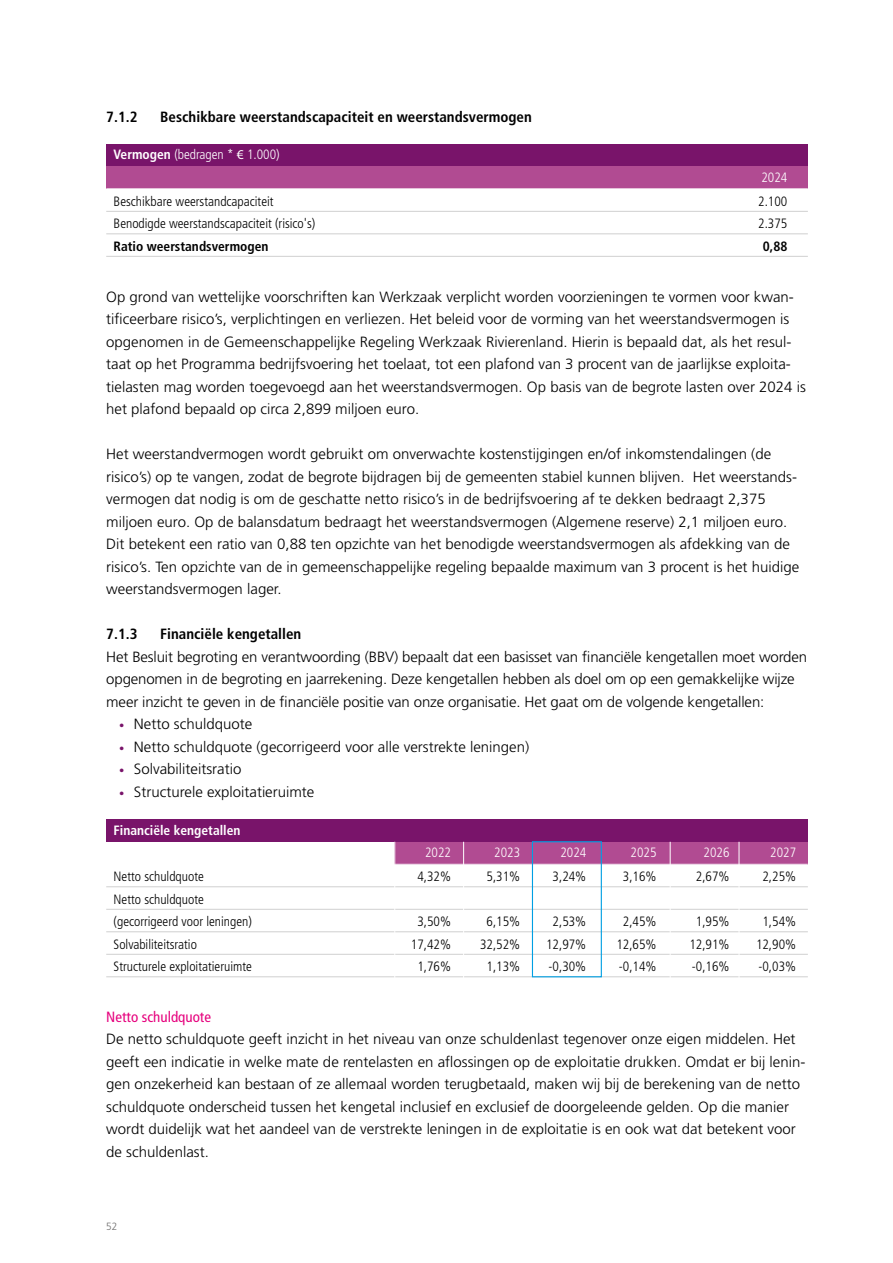
<style>
.page{position:relative;width:893px;height:1263px;background:#fff}
.page>*{position:absolute;margin:0;border:0;box-sizing:border-box;transform-origin:0 0}
.t1{font:300 14.85px/22.5px "Frutiger";color:#000}
.t2{font:700 condensed 14.85px "Frutiger";color:#000}
.t3{font:condensed 14.85px "Frutiger";color:#e6007d}
.t4{font:300 condensed 13.5px/22.5px "Frutiger";color:#000}
.t5{font:300 condensed 13.5px "Frutiger";color:#fff}
.t6{font:700 condensed 13.5px "Frutiger";color:#000}
.t7{font:700 condensed 13.5px "Frutiger";color:#fff}
.t8{font:300 10.5px "Frutiger";color:#706f6f;scale:.95 1}
.s1{font-weight:700}
.s2{font-family:"Myriad Pro";font-weight:400;font-stretch:normal}
.s3{font-size:10.35px;color:#79146a}
</style>
<div class="page">
<div style="left:106px;top:144px;width:702px;height:22px;background:#79146a"></div>
<div style="left:106px;top:166px;width:702px;height:23px;background:#b14b92"></div>
<hr style="left:106px;top:188px;width:702px;height:1px;background:#fff">
<hr style="left:106px;top:211px;width:702px;height:1px;background:#d0d0d0">
<hr style="left:106px;top:234px;width:702px;height:1px;background:#d0d0d0">
<hr style="left:106px;top:256px;width:702px;height:1px;background:#d0d0d0">
<hr style="left:106px;top:909px;width:702px;height:1px;background:#d0d0d0">
<hr style="left:106px;top:886px;width:702px;height:1px;background:#d0d0d0">
<hr style="left:106px;top:931px;width:702px;height:1px;background:#d0d0d0">
<hr style="left:106px;top:954px;width:702px;height:1px;background:#d0d0d0">
<hr style="left:106px;top:976px;width:702px;height:1px;background:#d0d0d0">
<div style="left:106px;top:819px;width:702px;height:23px;background:#79146a"></div>
<div style="left:395px;top:842px;width:413px;height:22px;background:#b14b92"></div>
<hr style="left:463px;top:842px;width:1px;height:138px;background:#fff">
<hr style="left:394px;top:842px;width:1px;height:138px;background:#fff">
<hr style="left:670px;top:842px;width:1px;height:138px;background:#fff">
<hr style="left:739px;top:842px;width:1px;height:138px;background:#fff">
<div style="left:532px;top:841px;width:70px;height:136px;border:1px solid #009fe3"></div>
<p class="t2" style="left:106px;top:108px;width:33px">7.1.2</p>
<p class="t2" style="left:160px;top:108px;width:373px">Beschikbare weerstandscapaciteit en weerstandsvermogen</p>
<p class="t5" style="left:114px;top:147px;width:168px"><span class="s1">Vermogen</span> (bedragen * <span class="s2">€</span> 1.000)</p>
<p class="t5" style="left:761px;top:169px;width:27px">2024</p>
<p class="t4" style="left:114px;top:190px;width:161px">Beschikbare weerstandcapaciteit</p>
<p class="t4" style="left:758px;top:190px;width:31px">2.100</p>
<p class="t4" style="left:114px;top:212px;width:203px">Benodigde weerstandscapaciteit (risico's)</p>
<p class="t4" style="left:758px;top:212px;width:31px">2.375</p>
<p class="t6" style="left:114px;top:238px;width:156px">Ratio weerstandsvermogen</p>
<p class="t6" style="left:763px;top:238px;width:26px">0,88</p>
<p class="t1" style="left:106px;top:285px;width:701px">Op grond van wettelijke voorschriften kan Werkzaak verplicht worden voorzieningen te vormen voor kwan&shy;tificeerbare risico’s, verplichtingen en verliezen. Het beleid voor de vorming van het weerstandsvermogen is opgenomen in de Gemeenschappelijke Regeling Werkzaak Rivierenland. Hierin is bepaald dat, als het resul&shy;taat op het Programma bedrijfsvoering het toelaat, tot een plafond van 3 procent van de jaarlijkse exploita&shy;tielasten mag worden toegevoegd aan het weerstandsvermogen. Op basis van de begrote lasten over 2024 is het plafond bepaald op circa 2,899 miljoen euro.</p>
<p class="t1" style="left:106px;top:443px;width:694px">Het weerstandvermogen wordt gebruikt om onverwachte kostenstijgingen en/of inkomstendalingen (de risico’s) op te vangen, zodat de begrote bijdragen bij de gemeenten stabiel kunnen blijven. Het weerstands&shy;vermogen dat nodig is om de geschatte netto risico’s in de bedrijfsvoering af te dekken bedraagt 2,375 miljoen euro. Op de balansdatum bedraagt het weerstandsvermogen (Algemene reserve) 2,1 miljoen euro.<br>Dit betekent een ratio van 0,88 ten opzichte van het benodigde weerstandsvermogen als afdekking van de risico’s. Ten opzichte van de in gemeenschappelijke regeling bepaalde maximum van 3 procent is het huidige weerstandsvermogen lager.</p>
<p class="t2" style="left:106px;top:625px;width:33px">7.1.3</p>
<p class="t2" style="left:160px;top:625px;width:143px">Financiële kengetallen</p>
<p class="t1" style="left:106px;top:645px;width:702px">Het Besluit begroting en verantwoording (BBV) bepaalt dat een basisset van financiële kengetallen moet worden opgenomen in de begroting en jaarrekening. Deze kengetallen hebben als doel om op een gemakkelijke wijze meer inzicht te geven in de financiële positie van onze organisatie. Het gaat om de volgende kengetallen:</p>
<p class="t1" style="left:119px;top:713px;width:135px"><span class="s3">•</span> Netto schuldquote</p>
<p class="t1" style="left:119px;top:735px;width:412px"><span class="s3">•</span> Netto schuldquote (gecorrigeerd voor alle verstrekte leningen)</p>
<p class="t1" style="left:119px;top:758px;width:124px"><span class="s3">•</span> Solvabiliteitsratio</p>
<p class="t1" style="left:119px;top:780px;width:197px"><span class="s3">•</span> Structurele exploitatieruimte</p>
<p class="t7" style="left:114px;top:822px;width:128px">Financiële kengetallen</p>
<p class="t5" style="left:425px;top:845px;width:27px">2022</p>
<p class="t5" style="left:494px;top:845px;width:27px">2023</p>
<p class="t5" style="left:560px;top:845px;width:27px">2024</p>
<p class="t5" style="left:631px;top:845px;width:27px">2025</p>
<p class="t5" style="left:704px;top:845px;width:27px">2026</p>
<p class="t5" style="left:770px;top:845px;width:27px">2027</p>
<p class="t4" style="left:114px;top:865px;width:92px">Netto schuldquote</p>
<p class="t4" style="left:417px;top:865px;width:35px">4,32%</p>
<p class="t4" style="left:487px;top:865px;width:35px">5,31%</p>
<p class="t4" style="left:553px;top:865px;width:35px">3,24%</p>
<p class="t4" style="left:623px;top:865px;width:35px">3,16%</p>
<p class="t4" style="left:696px;top:865px;width:35px">2,67%</p>
<p class="t4" style="left:762px;top:865px;width:35px">2,25%</p>
<p class="t4" style="left:114px;top:888px;width:140px">Netto schuldquote (gecorrigeerd voor leningen)</p>
<p class="t4" style="left:417px;top:910px;width:35px">3,50%</p>
<p class="t4" style="left:487px;top:910px;width:35px">6,15%</p>
<p class="t4" style="left:553px;top:910px;width:35px">2,53%</p>
<p class="t4" style="left:623px;top:910px;width:35px">2,45%</p>
<p class="t4" style="left:696px;top:910px;width:35px">1,95%</p>
<p class="t4" style="left:762px;top:910px;width:35px">1,54%</p>
<p class="t4" style="left:114px;top:933px;width:85px">Solvabiliteitsratio</p>
<p class="t4" style="left:411px;top:933px;width:42px">17,42%</p>
<p class="t4" style="left:480px;top:933px;width:42px">32,52%</p>
<p class="t4" style="left:546px;top:933px;width:42px">12,97%</p>
<p class="t4" style="left:616px;top:933px;width:42px">12,65%</p>
<p class="t4" style="left:689px;top:933px;width:42px">12,91%</p>
<p class="t4" style="left:756px;top:933px;width:42px">12,90%</p>
<p class="t4" style="left:114px;top:955px;width:140px">Structurele exploitatieruimte</p>
<p class="t4" style="left:417px;top:955px;width:35px">1,76%</p>
<p class="t4" style="left:487px;top:955px;width:35px">1,13%</p>
<p class="t4" style="left:549px;top:955px;width:39px">-0,30%</p>
<p class="t4" style="left:619px;top:955px;width:39px">-0,14%</p>
<p class="t4" style="left:692px;top:955px;width:39px">-0,16%</p>
<p class="t4" style="left:758px;top:955px;width:39px">-0,03%</p>
<p class="t3" style="left:106px;top:1008px;width:106px">Netto schuldquote</p>
<p class="t1" style="left:106px;top:1028px;width:701px">De netto schuldquote geeft inzicht in het niveau van onze schuldenlast tegenover onze eigen middelen. Het geeft een indicatie in welke mate de rentelasten en aflossingen op de exploitatie drukken. Omdat er bij lenin&shy;gen onzekerheid kan bestaan of ze allemaal worden terugbetaald, maken wij bij de berekening van de netto schuldquote onderscheid tussen het kengetal inclusief en exclusief de doorgeleende gelden. Op die manier wordt duidelijk wat het aandeel van de verstrekte leningen in de exploitatie is en ook wat dat betekent voor de schuldenlast.</p>
<p class="t8" style="left:106px;top:1220px;width:13px">52</p>
</div>
